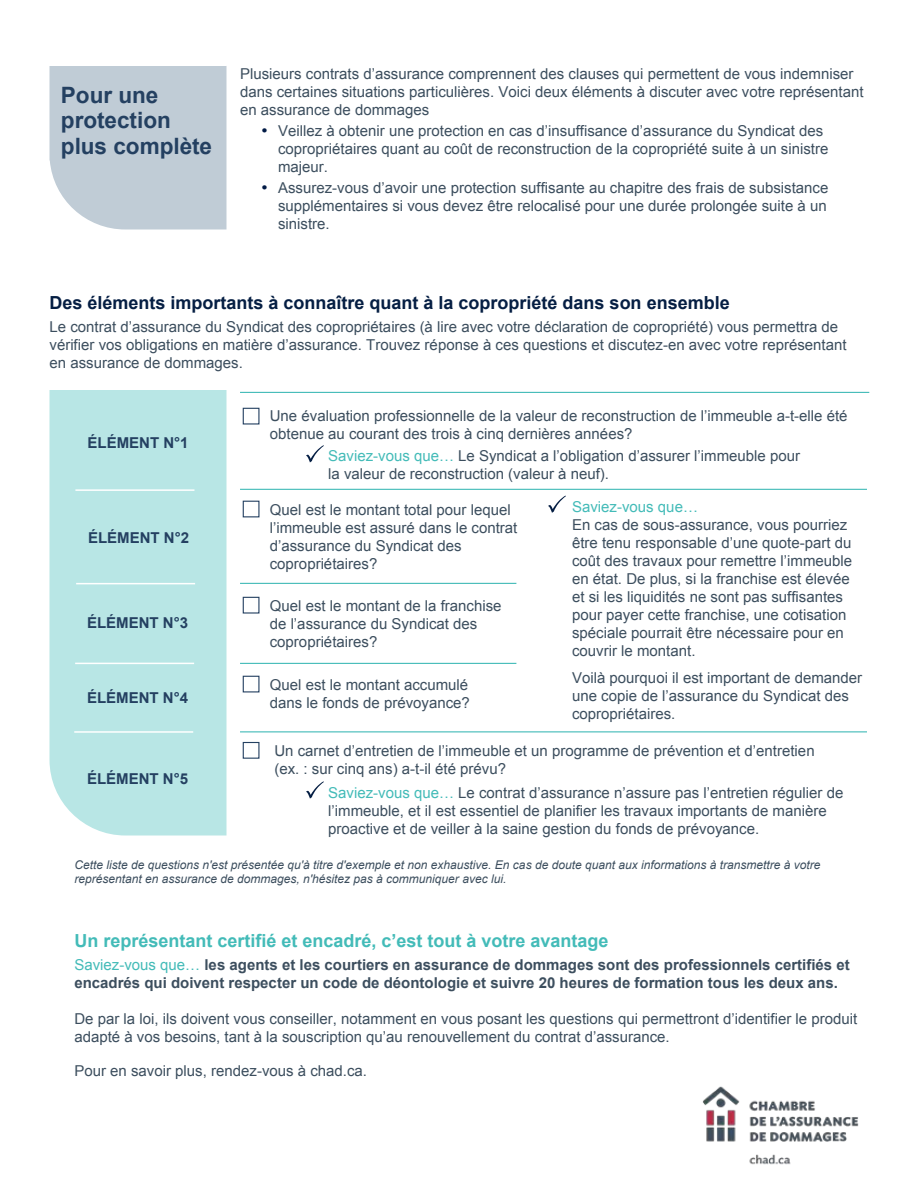
<style>
.page{position:relative;width:918px;height:1188px;background:#fff}
.page>*{position:absolute;margin:0;border:0;box-sizing:border-box;transform-origin:0 0}
.t1{font:700 22.5px/25.5px "Arial";color:#244061}
.t2{font:700 18px "Arial";color:#051e43}
.t3{font:700 18px "Arial";color:#43bbb8}
.t4{font:15px/18px "Arial";color:#3c4e5e}
.t5{font:700 15px/18px "Arial";color:#3c4e5e}
.t6{font:700 15px "Arial";color:#244061}
.t7{font:15px "Arial";color:#43bbb8}
.t8{font:italic 12px/14.4px "Arial";color:#3c4e5e}
.s1{color:#001a45}
.s2{color:#43bbb8}
.s3{font-weight:400;color:#43bbb8}
</style>
<div class="page">
<div style="left:50px;top:390px;width:176px;height:446px;background:#b8e6e5"></div>
<div style="left:50px;top:66px;width:176px;height:164px;background:#c0ccd6"></div>
<div style="left:243px;top:408px;width:16px;height:17px;border:1px solid #244061"></div>
<hr style="left:240px;top:392px;width:629px;height:1px;background:#43bbb8">
<div style="left:243px;top:501px;width:16px;height:16px;border:1px solid #244061"></div>
<hr style="left:240px;top:583px;width:276px;height:1px;background:#43bbb8">
<hr style="left:240px;top:663px;width:276px;height:1px;background:#43bbb8">
<hr style="left:240px;top:489px;width:627px;height:1px;background:#43bbb8">
<div style="left:243px;top:597px;width:16px;height:17px;border:1px solid #244061"></div>
<div style="left:243px;top:676px;width:16px;height:16px;border:1px solid #244061"></div>
<hr style="left:240px;top:731px;width:627px;height:1px;background:#43bbb8">
<div style="left:243px;top:742px;width:16px;height:17px;border:1px solid #244061"></div>
<hr style="left:75px;top:489px;width:119px;height:2px;background:#fff">
<hr style="left:76px;top:583px;width:119px;height:1px;background:#fff">
<hr style="left:75px;top:663px;width:119px;height:1px;background:#fff">
<hr style="left:74px;top:731px;width:119px;height:2px;background:#fff">
<svg style="left:306px;top:445px;width:18px;height:18px"></svg>
<svg style="left:548px;top:496px;width:18px;height:17px"></svg>
<svg style="left:306px;top:781px;width:18px;height:18px"></svg>
<img style="left:702px;top:1086px;width:157px;height:79px">
<h1 class="t1" style="left:61px;top:83px;width:153px">Pour une protection plus complète</h1>
<p class="t4" style="left:240px;top:65px;width:625px">Plusieurs contrats d’assurance comprennent des clauses qui permettent de vous indemniser dans certaines situations particulières. Voici deux éléments à discuter avec votre représentant en assurance de dommages</p>
<p class="t4" style="left:278px;top:122px;width:552px;text-indent:-17px"><span class="s1">•</span> Veillez à obtenir une protection en cas d’insuffisance d’assurance du Syndicat des copropriétaires quant au coût de reconstruction de la copropriété suite à un sinistre majeur.</p>
<p class="t4" style="left:278px;top:179px;width:552px;text-align:justify;text-indent:-17px"><span class="s1">•</span> Assurez-vous d’avoir une protection suffisante au chapitre des frais de subsistance supplémentaires si vous devez être relocalisé pour une durée prolongée suite à un sinistre.</p>
<p class="t2" style="left:50px;top:291px;width:682px">Des éléments importants à connaître quant à la copropriété dans son ensemble</p>
<p class="t4" style="left:50px;top:318px;width:799px">Le contrat d’assurance du Syndicat des copropriétaires (à lire avec votre déclaration de copropriété) vous permettra de vérifier vos obligations en matière d’assurance. Trouvez réponse à ces questions et discutez-en avec votre représentant en assurance de dommages.</p>
<p class="t4" style="left:270px;top:406px;width:579px">Une évaluation professionnelle de la valeur de reconstruction de l’immeuble a-t-elle été obtenue au courant des trois à cinq dernières années?</p>
<p class="t4" style="left:328px;top:447px;width:473px"><span class="s2">Saviez-vous que…</span> Le Syndicat a l’obligation d’assurer l’immeuble pour la valeur de reconstruction (valeur à neuf).</p>
<p class="t4" style="left:270px;top:501px;width:249px">Quel est le montant total pour lequel l’immeuble est assuré dans le contrat d’assurance du Syndicat des copropriétaires?</p>
<p class="t7" style="left:572px;top:497px;width:127px">Saviez-vous que…</p>
<p class="t6" style="left:88px;top:433px;width:103px">ÉLÉMENT N°1</p>
<p class="t4" style="left:572px;top:516px;width:282px">En cas de sous-assurance, vous pourriez être tenu responsable d’une quote-part du coût des travaux pour remettre l’immeuble en état. De plus, si la franchise est élevée et si les liquidités ne sont pas suffisantes pour payer cette franchise, une cotisation spéciale pourrait être nécessaire pour en couvrir le montant.</p>
<p class="t6" style="left:88px;top:528px;width:103px">ÉLÉMENT N°2</p>
<p class="t4" style="left:270px;top:597px;width:233px">Quel est le montant de la franchise de l’assurance du Syndicat des copropriétaires?</p>
<p class="t4" style="left:270px;top:676px;width:202px">Quel est le montant accumulé dans le fonds de prévoyance?</p>
<p class="t4" style="left:572px;top:669px;width:292px">Voilà pourquoi il est important de demander une copie de l’assurance du Syndicat des copropriétaires.</p>
<p class="t4" style="left:274px;top:742px;width:542px">Un carnet d’entretien de l’immeuble et un programme de prévention et d’entretien (ex. : sur cinq ans) a-t-il été prévu?</p>
<p class="t4" style="left:328px;top:784px;width:517px"><span class="s2">Saviez-vous que…</span> Le contrat d’assurance n’assure pas l’entretien régulier de l’immeuble, et il est essentiel de planifier les travaux importants de manière proactive et de veiller à la saine gestion du fonds de prévoyance.</p>
<p class="t8" style="left:75px;top:857px;width:747px">Cette liste de questions n'est présentée qu'à titre d'exemple et non exhaustive. En cas de doute quant aux informations à transmettre à votre représentant en assurance de dommages, n'hésitez pas à communiquer avec lui.</p>
<p class="t6" style="left:87px;top:613px;width:103px">ÉLÉMENT N°3</p>
<p class="t6" style="left:87px;top:688px;width:103px">ÉLÉMENT N°4</p>
<p class="t6" style="left:87px;top:769px;width:103px">ÉLÉMENT N°5</p>
<p class="t3" style="left:74px;top:929px;width:536px">Un représentant certifié et encadré, c’est tout à votre avantage</p>
<p class="t5" style="left:74px;top:956px;width:777px"><span class="s3">Saviez-vous que…</span> les agents et les courtiers en assurance de dommages sont des professionnels certifiés et encadrés qui doivent respecter un code de déontologie et suivre 20 heures de formation tous les deux ans.</p>
<p class="t4" style="left:74px;top:1010px;width:784px">De par la loi, ils doivent vous conseiller, notamment en vous posant les questions qui permettront d’identifier le produit adapté à vos besoins, tant à la souscription qu’au renouvellement du contrat d’assurance.</p>
<p class="t4" style="left:74px;top:1062px;width:294px">Pour en savoir plus, rendez-vous à chad.ca.</p>
</div>
